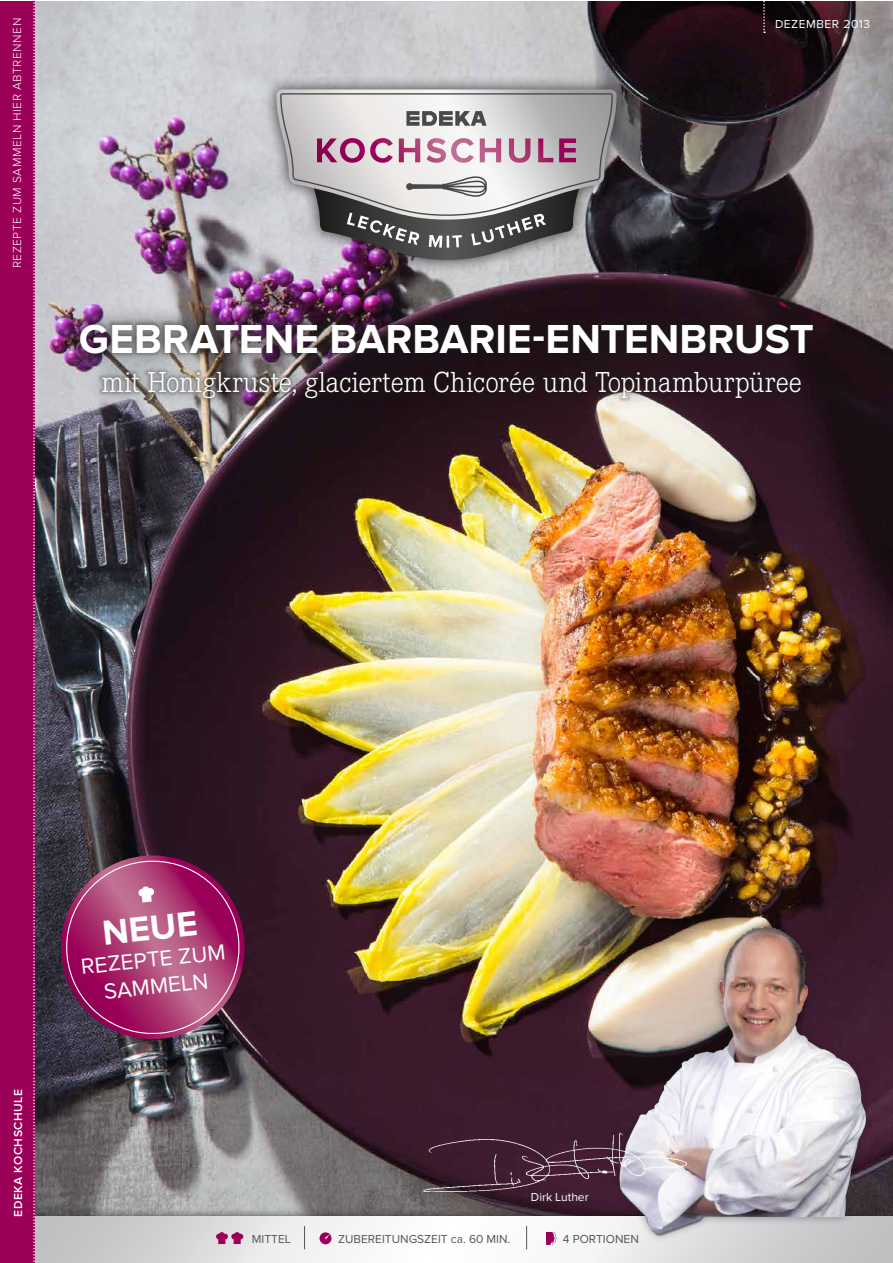
<style>
.page{position:relative;width:893px;height:1263px;background:#fff}
.page>*{position:absolute;margin:0;border:0;box-sizing:border-box;transform-origin:0 0}
.t1{font:700 42px "Proxima Nova";color:#fff}
.t2{font:700 36px "Proxima Nova";color:#fff}
.t3{font:300 30px "Corporate E";color:#fff}
.t4{font:22.5px/27px "Proxima Nova";color:#fff;text-align:center}
.t5{font:12px "Proxima Nova";color:#565656}
.t6{font:300 12px "Proxima Nova";letter-spacing:.045em;color:#fff}
.t7{font:600 12px "Proxima Nova";letter-spacing:.045em;color:#fff}
.t8{font:12px "Proxima Nova";letter-spacing:.045em;color:#fff}
.t9{font:12px "Proxima Nova";color:#fff}
</style>
<div class="page">
<img style="left:35px;top:1px;width:857px;height:1207px">
<div style="left:62px;top:305px;width:769px;height:110px;background:#1a1a18;opacity:.85"></div>
<div style="left:76px;top:321px;width:741px;height:81px;background:#1a1a18;opacity:.5"></div>
<svg style="left:56px;top:855px;width:193px;height:189px;background:#8d3765"></svg>
<div style="left:138px;top:889px;width:8px;height:8px;background:#fff;border-radius:50%"></div>
<div style="left:146px;top:888px;width:8px;height:8px;background:#fff;border-radius:50%"></div>
<div style="left:142px;top:886px;width:8px;height:8px;background:#fff;border-radius:50%"></div>
<div style="left:0;top:1208px;width:892px;height:55px;background:#1a1a18;opacity:.7"></div>
<svg style="left:35px;top:1217px;width:857px;height:46px"></svg>
<div style="left:612px;top:918px;width:263px;height:325px;background:#1a1a18;opacity:.5"></div>
<img style="left:610px;top:906px;width:270px;height:330px">
<div style="left:263px;top:76px;width:367px;height:198px;background:#1a1a18;opacity:.8"></div>
<svg style="left:276px;top:89px;width:341px;height:171px;background:#aaa2a7"></svg>
<svg style="left:763px;top:1px;width:2px;height:32px"></svg>
<img style="left:421px;top:1128px;width:270px;height:69px">
<div style="left:0;top:1px;width:34px;height:1262px;background:#9b0059"></div>
<svg style="left:33px;top:1px;width:2px;height:1262px"></svg>
<svg style="left:304px;top:1226px;width:1px;height:23px"></svg>
<svg style="left:320px;top:1232px;width:11px;height:12px"></svg>
<svg style="left:526px;top:1226px;width:1px;height:23px"></svg>
<svg style="left:546px;top:1232px;width:11px;height:12px"></svg>
<svg style="left:216px;top:1232px;width:27px;height:12px"></svg>
<p class="t6" style="left:10px;top:268px;width:252px;rotate:-90deg">REZEPTE ZUM SAMMELN HIER ABTRENNEN</p>
<p class="t8" style="left:775px;top:17px;width:97px">DEZEMBER 2013</p>
<h1 class="t1" style="left:79px;top:315px;width:737px">GEBRATENE BARBARIE-ENTENBRUST</h1>
<p class="t3" style="left:101px;top:366px;width:702px">mit Honigkruste, glaciertem Chicorée und Topinamburpüree</p>
<p class="t7" style="left:11px;top:1217px;width:129px;rotate:-90deg">EDEKA KOCHSCHULE</p>
<p class="t2" style="left:101px;top:912px;width:97px;rotate:-6deg">NEUE</p>
<p class="t4" style="left:80px;top:953px;width:147px;rotate:-6deg">REZEPTE ZUM<br>SAMMELN</p>
<p class="t9" style="left:531px;top:1190px;width:59px">Dirk Luther</p>
<p class="t5" style="left:252px;top:1232px;width:41px">MITTEL</p>
<p class="t5" style="left:338px;top:1232px;width:174px">ZUBEREITUNGSZEIT ca. 60 MIN.</p>
<p class="t5" style="left:563px;top:1232px;width:77px">4 PORTIONEN</p>
</div>
